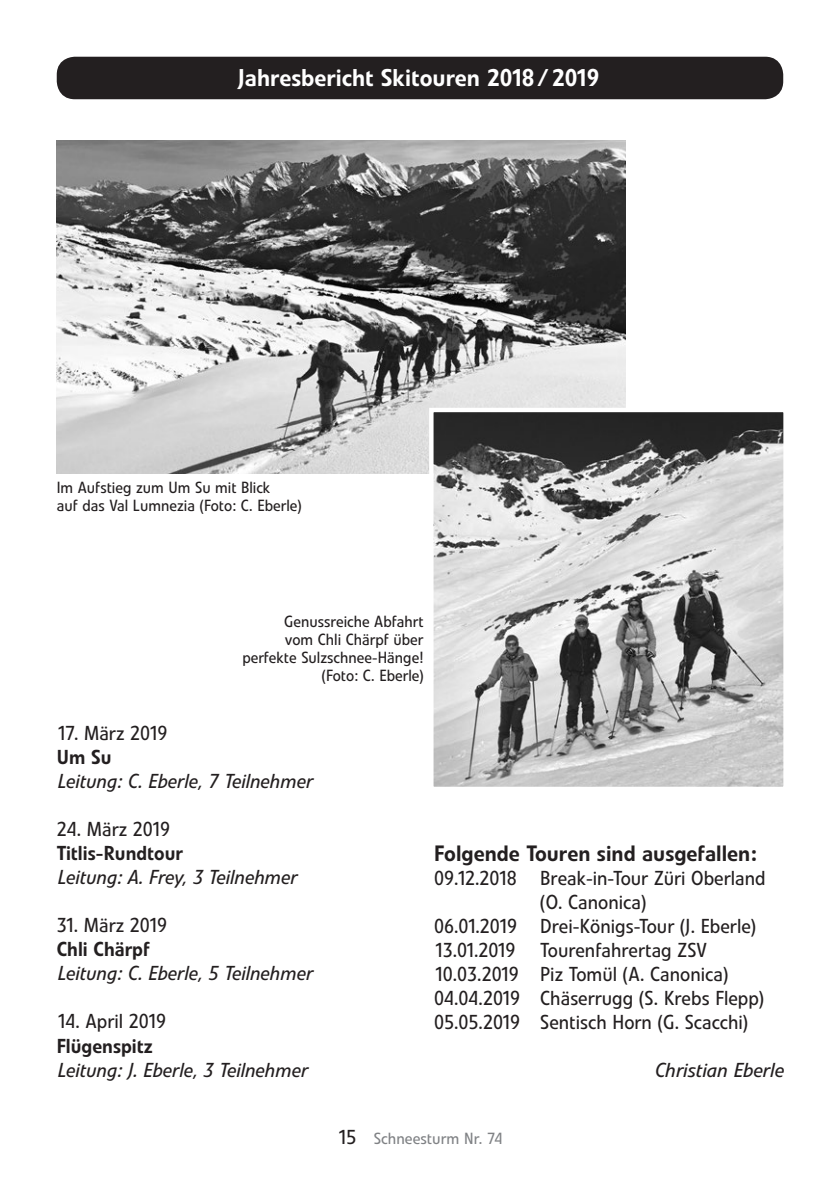
<style>
.page{position:relative;width:840px;height:1191px;background:#fff}
.page>*{position:absolute;margin:0;border:0;box-sizing:border-box;transform-origin:0 0}
.Titel{font:500 24px "Evo BQ";color:#fff}
.UT{font:500 22px "Evo BQ";color:#231f20}
.Grundschrift{font:20px/24px "Evo BQ";color:#231f20}
.Grundschrift-2{font:italic 20px "Evo BQ";color:#231f20}
.GS_halbfett{font:500 20px "Evo BQ";color:#231f20}
.Autor{font:italic 20px "Evo BQ";color:#231f20}
.Legende{font:16px/18px "Evo BQ";color:#231f20}
.t1{font:16px "Evo BQ";color:#808285}
.s1{font-size:20px;color:#231f20}
</style>
<div class="page">
<div style="left:58px;top:58px;width:723px;height:40px;background:#231f20;border-radius:17px"></div>
<div style="left:57px;top:57px;width:725px;height:42px;border:2px solid #231f20;border-radius:17px"></div>
<img style="left:57px;top:140px;width:568px;height:333px">
<img style="left:434px;top:413px;width:348px;height:373px">
<div style="left:429px;top:408px;width:358px;height:383px;border:4px solid #fff"></div>
<p class="Titel" style="left:238px;top:63px;width:363px">Jahresbericht Skitouren 2018/2019</p>
<p class="Legende" style="left:57px;top:478px;width:246px">Im Aufstieg zum Um Su mit Blick<br>auf das Val Lumnezia (Foto: C. Eberle)</p>
<p class="Legende" style="left:284px;top:612px;width:141px">Genussreiche Abfahrt vom Chli Chärpf über</p>
<p class="Legende" style="left:242px;top:648px;width:182px;text-align:right">perfekte Sulzschnee-Hänge! (Foto: C. Eberle)</p>
<p class="Grundschrift" style="left:57px;top:721px;width:112px">17. März 2019</p>
<p class="GS_halbfett" style="left:57px;top:745px;width:56px">Um Su</p>
<p class="Grundschrift-2" style="left:57px;top:769px;width:257px">Leitung: C. Eberle, 7 Teilnehmer</p>
<p class="Grundschrift" style="left:57px;top:817px;width:115px">24. März 2019</p>
<p class="GS_halbfett" style="left:57px;top:841px;width:128px">Titlis-Rundtour</p>
<p class="Grundschrift-2" style="left:57px;top:865px;width:241px">Leitung: A. Frey, 3 Teilnehmer</p>
<p class="Grundschrift" style="left:57px;top:913px;width:112px">31. März 2019</p>
<p class="GS_halbfett" style="left:57px;top:937px;width:94px">Chli Chärpf</p>
<p class="Grundschrift-2" style="left:57px;top:961px;width:257px">Leitung: C. Eberle, 5 Teilnehmer</p>
<p class="Grundschrift" style="left:57px;top:1009px;width:111px">14. April 2019</p>
<p class="GS_halbfett" style="left:57px;top:1033px;width:97px">Flügenspitz</p>
<p class="Grundschrift-2" style="left:57px;top:1057px;width:252px">Leitung: J. Eberle, 3 Teilnehmer</p>
<p class="UT" style="left:434px;top:839px;width:324px">Folgende Touren sind ausgefallen:</p>
<p class="Grundschrift" style="left:540px;top:866px;width:227px;text-indent:-106px">09.12.2018 Break-in-Tour Züri Oberland (O. Canonica)</p>
<p class="Grundschrift" style="left:434px;top:914px;width:323px">06.01.2019 Drei-Königs-Tour (J. Eberle)</p>
<p class="Grundschrift" style="left:434px;top:938px;width:274px">13.01.2019 Tourenfahrertag ZSV</p>
<p class="Grundschrift" style="left:434px;top:962px;width:295px">10.03.2019 Piz Tomül (A. Canonica)</p>
<p class="Grundschrift" style="left:434px;top:986px;width:331px">04.04.2019 Chäserrugg (S. Krebs Flepp)</p>
<p class="Grundschrift" style="left:434px;top:1010px;width:315px">05.05.2019 Sentisch Horn (G. Scacchi)</p>
<p class="Autor" style="left:653px;top:1057px;width:130px">Christian Eberle</p>
<p class="t1" style="left:337px;top:1128px;width:166px"><span class="s1">15</span> Schneesturm Nr. 74</p>
</div>
